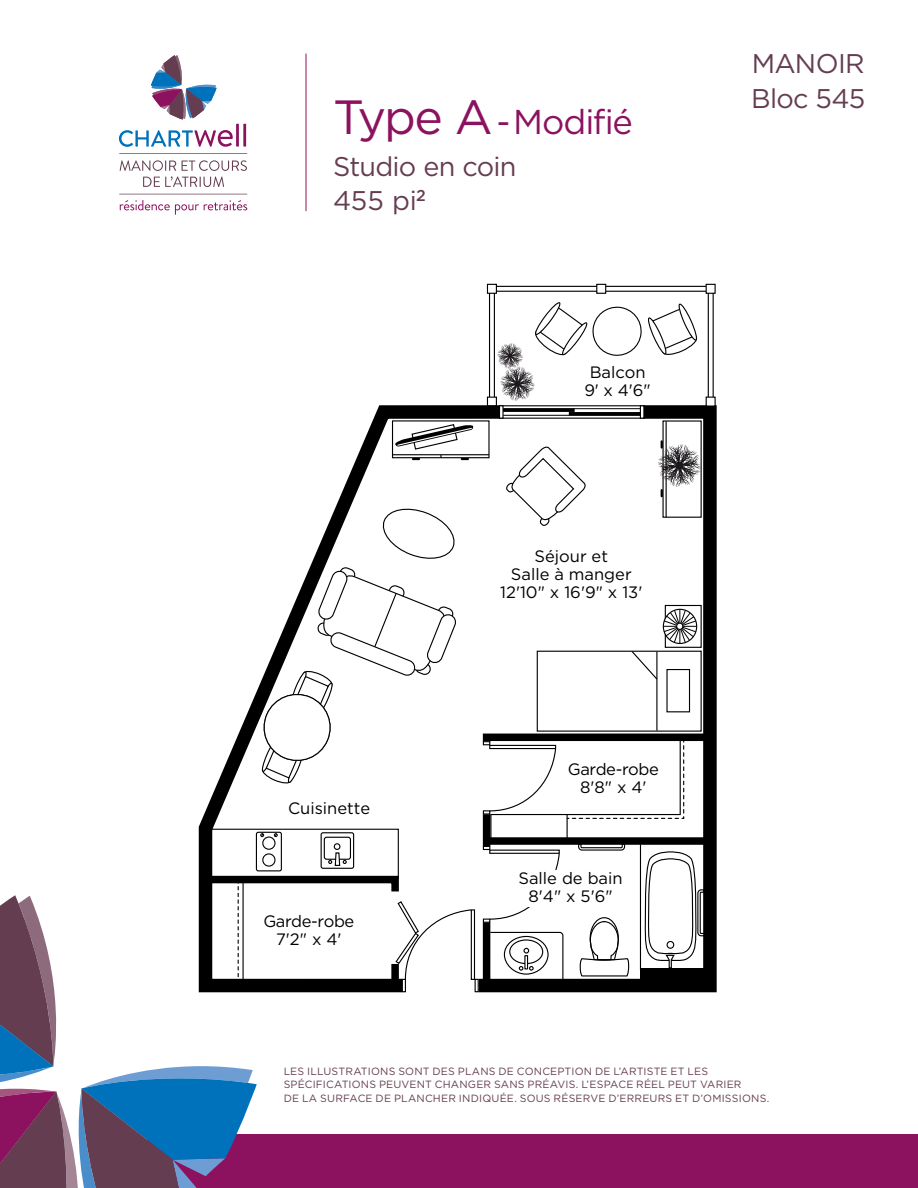
<style>
.page{position:relative;width:918px;height:1188px;background:#fff}
.page>*{position:absolute;margin:0;border:0;box-sizing:border-box;transform-origin:0 0}
.t1{font:34.5px "Gotham HTF";letter-spacing:-.03em;color:#8c1260}
.t2{font:27px/34.5px "Gotham HTF";letter-spacing:-.025em;color:#653d51}
.t3{font:16.5px/18px "Gotham HTF";color:#000;text-align:center}
.t4{font:16.5px/18px "Gotham HTF";letter-spacing:-.025em;color:#000;text-align:center}
.t5{font:10.5px/13.5px "Gotham HTF";letter-spacing:.015em;color:#653d51}
.s1{font-size:48px}
</style>
<div class="page">
<svg style="left:513px;top:405px;width:204px;height:588px"></svg>
<div style="left:640px;top:405px;width:4px;height:14px;border:1px solid #000"></div>
<svg style="left:489px;top:286px;width:225px;height:132px"></svg>
<div style="left:487px;top:284px;width:9px;height:9px;background:#fff"></div>
<div style="left:487px;top:284px;width:10px;height:10px;border:1px solid #000"></div>
<div style="left:706px;top:284px;width:9px;height:9px;background:#fff"></div>
<div style="left:706px;top:284px;width:10px;height:10px;border:1px solid #000"></div>
<div style="left:487px;top:397px;width:10px;height:10px;border:1px solid #000"></div>
<div style="left:706px;top:397px;width:9px;height:9px;background:#fff"></div>
<div style="left:706px;top:397px;width:10px;height:10px;border:1px solid #000"></div>
<div style="left:597px;top:284px;width:9px;height:9px;background:#fff"></div>
<div style="left:596px;top:284px;width:10px;height:10px;border:1px solid #000"></div>
<svg style="left:579px;top:908px;width:50px;height:69px"></svg>
<svg style="left:578px;top:845px;width:48px;height:6px"></svg>
<svg style="left:644px;top:850px;width:61px;height:118px"></svg>
<hr style="left:640px;top:844px;width:1px;height:126px;background:#000">
<div style="left:488px;top:837px;width:221px;height:8px;background:#000"></div>
<div style="left:490px;top:814px;width:78px;height:27px;border:1px solid #000"></div>
<svg style="left:513px;top:730px;width:204px;height:89px"></svg>
<svg style="left:198px;top:398px;width:315px;height:448px"></svg>
<div style="left:640px;top:968px;width:66px;height:12px;background:#000"></div>
<div style="left:537px;top:651px;width:164px;height:80px;background:#fff"></div>
<div style="left:537px;top:651px;width:165px;height:81px;border:1px solid #000"></div>
<div style="left:666px;top:669px;width:24px;height:43px;border:1px solid #000"></div>
<svg style="left:630px;top:650px;width:29px;height:31px"></svg>
<hr style="left:656px;top:652px;width:1px;height:79px;background:#000">
<div style="left:665px;top:605px;width:36px;height:42px;background:#fff"></div>
<div style="left:665px;top:605px;width:37px;height:43px;border:1px solid #000"></div>
<div style="left:663px;top:609px;width:34px;height:35px;border:1px solid #000;border-radius:50%"></div>
<hr style="left:663px;top:626px;width:34px;height:1px;background:#000">
<svg style="left:663px;top:610px;width:33px;height:33px"></svg>
<div style="left:676px;top:623px;width:7px;height:7px;border:1px solid #000;border-radius:50%"></div>
<svg style="left:260px;top:506px;width:197px;height:279px"></svg>
<div style="left:147px;top:1134px;width:771px;height:54px;background:#8c1260"></div>
<svg style="left:0;top:846px;width:564px;height:342px"></svg>
<hr style="left:306px;top:54px;width:1px;height:157px;background:#8c1260">
<svg style="left:119px;top:130px;width:114px;height:17px"></svg>
<hr style="left:236px;top:124px;width:3px;height:23px;background:#8c1260">
<hr style="left:243px;top:124px;width:3px;height:23px;background:#8c1260">
<svg style="left:151px;top:55px;width:66px;height:65px"></svg>
<svg style="left:120px;top:160px;width:127px;height:27px"></svg>
<svg style="left:119px;top:153px;width:128px;height:1px"></svg>
<svg style="left:119px;top:194px;width:128px;height:21px"></svg>
<h1 class="t1" style="left:333px;top:103px;width:301px"><span class="s1">Type A</span> - Modifié</h1>
<h2 class="t2" style="left:333px;top:148px;width:185px">Studio en coin<br>455 pi<sup>2</sup></h2>
<p class="t3" style="left:585px;top:363px;width:68px">Balcon<br>9' x 4'6"</p>
<p class="t3" style="left:500px;top:547px;width:144px">Séjour et<br>Salle à manger<br>12'10" x 16'9" x 13'</p>
<p class="t3" style="left:288px;top:799px;width:84px">Cuisinette</p>
<p class="t4" style="left:263px;top:912px;width:92px">Garde-robe<br>7'2" x 4'</p>
<p class="t4" style="left:568px;top:760px;width:92px">Garde-robe<br>8'8" x 4'</p>
<p class="t3" style="left:519px;top:869px;width:106px">Salle de bain<br>8'4" x 5'6"</p>
<h3 class="t2" style="left:752px;top:45px;width:115px">MANOIR</h3>
<p class="t2" style="left:751px;top:81px;width:115px">Bloc 545</p>
<p class="t5" style="left:284px;top:1064px;width:487px">LES ILLUSTRATIONS SONT DES PLANS DE CONCEPTION DE L’ARTISTE ET LES<br>SPÉCIFICATIONS PEUVENT CHANGER SANS PRÉAVIS. L’ESPACE RÉEL PEUT VARIER<br>DE LA SURFACE DE PLANCHER INDIQUÉE. SOUS RÉSERVE D’ERREURS ET D’OMISSIONS.</p>
</div>
